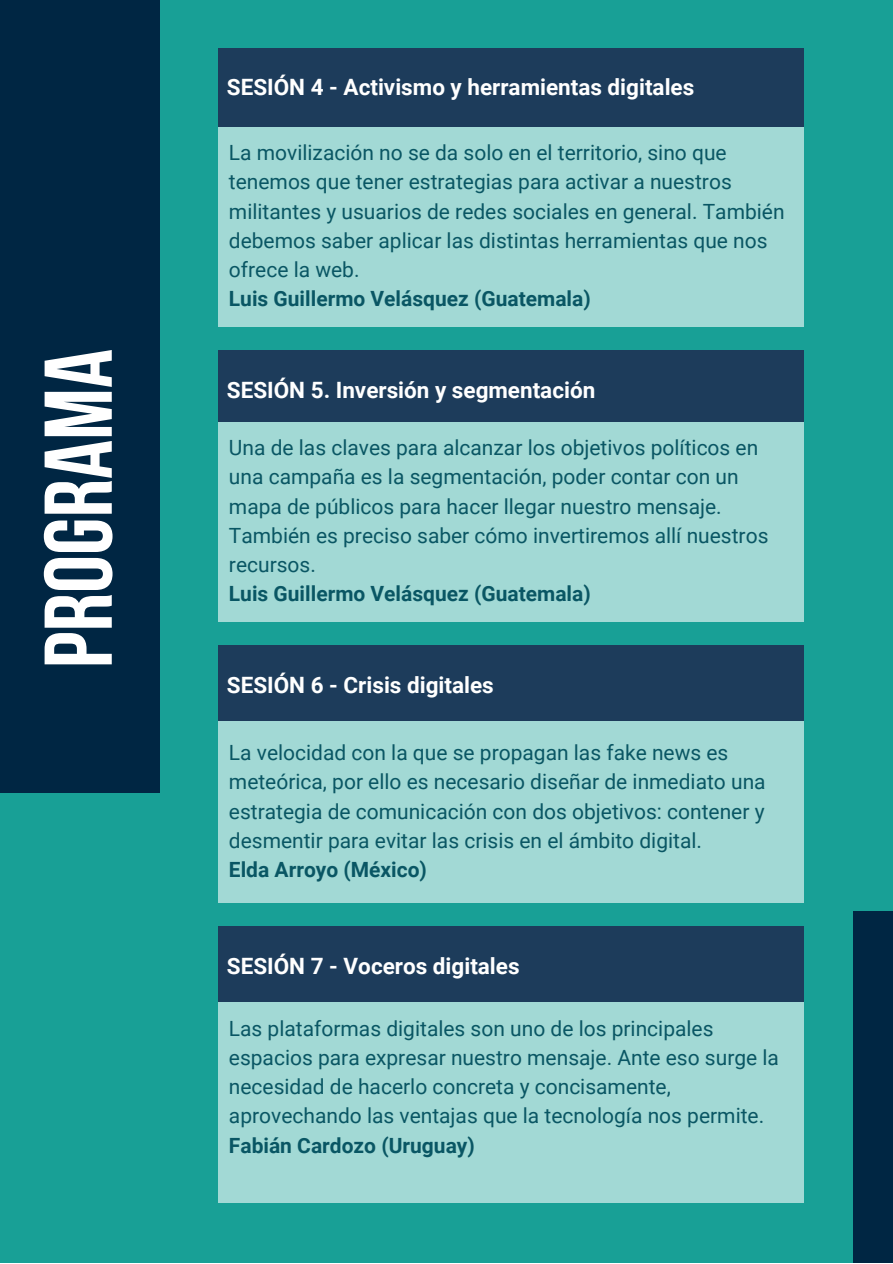
<style>
.page{position:relative;width:893px;height:1264px;background:#fff}
.page>*{position:absolute;margin:0;border:0;box-sizing:border-box;transform-origin:0 0}
.t1{font:700 95.85px "Bebas Neue";color:#fff}
.t2{font:700 22.5px "Roboto";color:#fff}
.t3{font:21px/29.2px "Roboto";color:#002643}
.t4{font:700 21px "Roboto";color:#002643}
</style>
<div class="page">
<div style="left:0;top:0;width:892px;height:1262px;background:#18a096"></div>
<div style="left:0;top:0;width:159px;height:792px;background:#002643"></div>
<div style="left:853px;top:911px;width:39px;height:351px;background:#002643"></div>
<div style="left:218px;top:126px;width:585px;height:201px;background:#a2d9d5"></div>
<div style="left:218px;top:48px;width:585px;height:78px;background:#1d3c5b"></div>
<div style="left:218px;top:421px;width:585px;height:201px;background:#a2d9d5"></div>
<div style="left:218px;top:350px;width:585px;height:71px;background:#1d3c5b"></div>
<div style="left:218px;top:720px;width:585px;height:182px;background:#a2d9d5"></div>
<div style="left:218px;top:645px;width:585px;height:75px;background:#1d3c5b"></div>
<div style="left:218px;top:1001px;width:585px;height:201px;background:#a2d9d5"></div>
<div style="left:218px;top:926px;width:585px;height:75px;background:#1d3c5b"></div>
<p class="t1" style="left:40px;top:668px;width:321px;rotate:-90deg">PROGRAMA</p>
<p class="t2" style="left:227px;top:74px;width:469px">SESIÓN 4 - Activismo y herramientas digitales</p>
<p class="t3" style="left:229px;top:138px;width:557px">La movilización no se da solo en el territorio, sino que tenemos que tener estrategias para activar a nuestros militantes y usuarios de redes sociales en general. También debemos saber aplicar las distintas herramientas que nos ofrece la web.</p>
<p class="t4" style="left:229px;top:287px;width:363px">Luis Guillermo Velásquez (Guatemala)</p>
<p class="t2" style="left:227px;top:376px;width:370px">SESIÓN 5. Inversión y segmentación</p>
<p class="t3" style="left:229px;top:433px;width:541px">Una de las claves para alcanzar los objetivos políticos en una campaña es la segmentación, poder contar con un mapa de públicos para hacer llegar nuestro mensaje.<br>También es preciso saber cómo invertiremos allí nuestros recursos.</p>
<p class="t4" style="left:229px;top:581px;width:363px">Luis Guillermo Velásquez (Guatemala)</p>
<p class="t2" style="left:227px;top:672px;width:268px">SESIÓN 6 - Crisis digitales</p>
<p class="t3" style="left:229px;top:738px;width:538px">La velocidad con la que se propagan las fake news es meteórica, por ello es necesario diseñar de inmediato una estrategia de comunicación con dos objetivos: contener y desmentir para evitar las crisis en el ámbito digital.</p>
<p class="t4" style="left:229px;top:857px;width:199px">Elda Arroyo (México)</p>
<p class="t2" style="left:227px;top:953px;width:294px">SESIÓN 7 - Voceros digitales</p>
<p class="t3" style="left:229px;top:1013px;width:551px">Las plataformas digitales son uno de los principales espacios para expresar nuestro mensaje. Ante eso surge la necesidad de hacerlo concreta y concisamente, aprovechando las ventajas que la tecnología nos permite.</p>
<p class="t4" style="left:229px;top:1133px;width:247px">Fabián Cardozo (Uruguay)</p>
</div>
